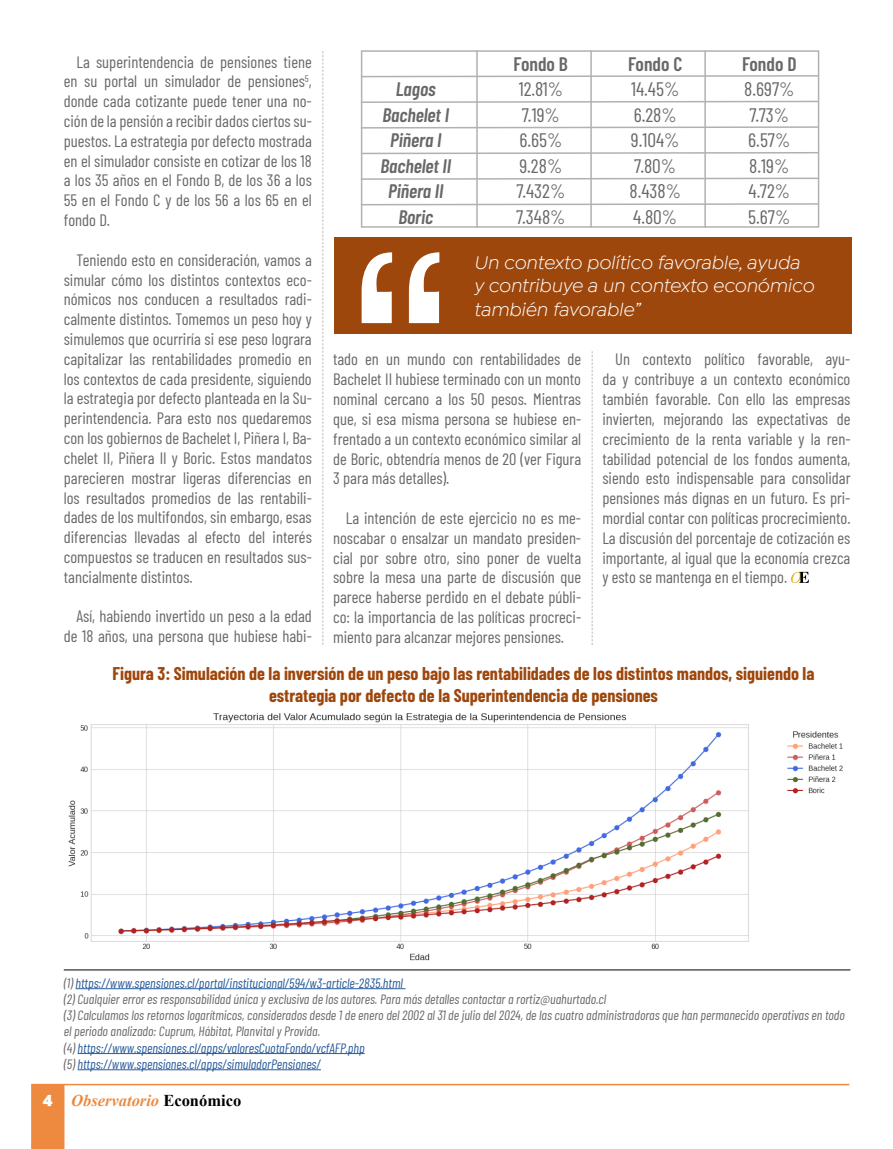
<style>
.page{position:relative;width:893px;height:1149px;background:#fff}
.page>*{position:absolute;margin:0;border:0;box-sizing:border-box;transform-origin:0 0}
.t1{font:19.5px/25.5px "Barlow Condensed";color:#686868}
.t2{font:italic 19.5px/23.4px "Isidora Sans";color:#fff}
.t3{font:italic 600 19.5px/25.5px "Barlow Condensed";color:#686868;text-align:center}
.t4{font:600 19.5px "Barlow Condensed";color:#686868}
.t5{font:700 18px/21.6px "Barlow Condensed";color:#9e470d;text-align:center}
.t6{font:16.5px/19.8px "Barlow Condensed";color:#686868;text-align:justify}
.t7{font:italic 700 16.5px "Times New Roman";color:#ed8a40}
.t8{font:italic 13.5px/16.2px "Barlow Condensed";color:#686868}
.s1{color:#275b9b}
.s2{font-family:"Isidora Sans";font-weight:900;font-style:normal;color:#fff}
.s3{font-style:normal;color:#000}
</style>
<div class="page">
<hr style="left:64px;top:1083px;width:785px;height:1px;background:#ed8a40">
<div style="left:31px;top:1083px;width:33px;height:65px;background:#ed8a40"></div>
<hr style="left:476px;top:51px;width:2px;height:177px;background:#b1b1b1">
<hr style="left:590px;top:51px;width:2px;height:177px;background:#b1b1b1">
<hr style="left:704px;top:51px;width:2px;height:177px;background:#b1b1b1">
<div style="left:334px;top:237px;width:517px;height:96px;background:#9e470d"></div>
<svg style="left:362px;top:252px;width:77px;height:71px"></svg>
<svg style="left:791px;top:571px;width:18px;height:12px"></svg>
<svg style="left:592px;top:351px;width:1px;height:294px"></svg>
<svg style="left:322px;top:51px;width:1px;height:594px"></svg>
<img style="left:68px;top:713px;width:775px;height:248px">
<hr style="left:76px;top:988px;width:329px;height:1px;background:#275b9b">
<hr style="left:78px;top:1052px;width:287px;height:1px;background:#275b9b">
<hr style="left:78px;top:1069px;width:243px;height:1px;background:#275b9b">
<hr style="left:64px;top:969px;width:786px;height:1px;background:#000">
<div style="left:361px;top:50px;width:458px;height:178px;border:2px solid #b1b1b1"></div>
<svg style="left:360px;top:74px;width:460px;height:4px"></svg>
<svg style="left:360px;top:100px;width:460px;height:4px"></svg>
<svg style="left:360px;top:125px;width:460px;height:4px"></svg>
<svg style="left:360px;top:151px;width:460px;height:4px"></svg>
<svg style="left:360px;top:177px;width:460px;height:3px"></svg>
<svg style="left:360px;top:202px;width:460px;height:4px"></svg>
<p class="t6" style="left:64px;top:50px;width:250px;text-indent:13px">La superintendencia de pensiones tiene en su portal un simulador de pensiones<sup>5</sup>, donde cada cotizante puede tener una no&shy;ción de la pensión a recibir dados ciertos su&shy;puestos. La estrategia por defecto mostrada en el simulador consiste en cotizar de los 18 a los 35 años en el Fondo B, de los 36 a los 55 en el Fondo C y de los 56 a los 65 en el fondo D.</p>
<p class="t6" style="left:64px;top:248px;width:250px;text-indent:13px">Teniendo esto en consideración, vamos a simular cómo los distintos contextos eco&shy;nómicos nos conducen a resultados radi&shy;calmente distintos. Tomemos un peso hoy y simulemos que ocurriría si ese peso lograra capitalizar las rentabilidades promedio en los contextos de cada presidente, siguiendo la estrategia por defecto planteada en la Su&shy;perintendencia. Para esto nos quedaremos con los gobiernos de Bachelet I, Piñera I, Ba&shy;chelet II, Piñera II y Boric. Estos mandatos parecieren mostrar ligeras diferencias en los resultados promedios de las rentabili&shy;dades de los multifondos, sin embargo, esas diferencias llevadas al efecto del interés compuestos se traducen en resultados sus&shy;tancialmente distintos.</p>
<p class="t6" style="left:64px;top:605px;width:250px;text-align:right">Así, habiendo invertido un peso a la edad de 18 años, una persona que hubiese habi-</p>
<p class="t3" style="left:380px;top:75px;width:72px">Lagos<br>Bachelet I<br>Piñera I<br>Bachelet II<br>Piñera II<br>Boric</p>
<p class="t4" style="left:514px;top:50px;width:56px">Fondo B</p>
<p class="t1" style="left:516px;top:75px;width:51px">12.81%<br>7.19%<br>6.65%<br>9.28%<br>7.432%<br>7.348%</p>
<p class="t4" style="left:628px;top:50px;width:56px">Fondo C</p>
<p class="t1" style="left:629px;top:75px;width:53px">14.45%<br>6.28%<br>9.104%<br>7.80%<br>8.438%<br>4.80%</p>
<p class="t4" style="left:742px;top:50px;width:56px">Fondo D</p>
<p class="t1" style="left:744px;top:75px;width:52px">8.697%<br>7.73%<br>6.57%<br>8.19%<br>4.72%<br>5.67%</p>
<p class="t2" style="left:474px;top:250px;width:341px">Un contexto político favorable, ayuda y contribuye a un contexto económico también favorable”</p>
<p class="t6" style="left:333px;top:348px;width:250px">tado en un mundo con rentabilidades de Bachelet II hubiese terminado con un monto nominal cercano a los 50 pesos. Mientras que, si esa misma persona se hubiese en&shy;frentado a un contexto económico similar al de Boric, obtendría menos de 20 (ver Figura 3 para más detalles).</p>
<p class="t6" style="left:333px;top:507px;width:250px;text-indent:13px">La intención de este ejercicio no es me&shy;noscabar o ensalzar un mandato presiden&shy;cial por sobre otro, sino poner de vuelta sobre la mesa una parte de discusión que parece haberse perdido en el debate públi&shy;co: la importancia de las políticas procreci&shy;miento para alcanzar mejores pensiones.</p>
<p class="t6" style="left:602px;top:348px;width:250px;text-indent:13px">Un contexto político favorable, ayu&shy;da y contribuye a un contexto económico también favorable. Con ello las empresas invierten, mejorando las expectativas de crecimiento de la renta variable y la ren&shy;tabilidad potencial de los fondos aumenta, siendo esto indispensable para consolidar pensiones más dignas en un futuro. Es pri&shy;mordial contar con políticas procrecimiento.<br>La discusión del porcentaje de cotización es importante, al igual que la economía crezca y esto se mantenga en el tiempo.</p>
<p class="t5" style="left:113px;top:661px;width:703px">Figura 3: Simulación de la inversión de un peso bajo las rentabilidades de los distintos mandos, siguiendo la estrategia por defecto de la Superintendencia de pensiones</p>
<p class="t8" style="left:64px;top:973px;width:783px">(1) <span class="s1">https://www.spensiones.cl/portal/institucional/594/w3-article-2835.html<br></span>(2) Cualquier error es responsabilidad única y exclusiva de los autores. Para más detalles contactar a rortiz@uahurtado.cl<br>(3) Calculamos los retornos logarítmicos, considerados desde 1 de enero del 2002 al 31 de julio del 2024, de las cuatro administradoras que han permanecido operativas en todo el periodo analizado: Cuprum, Hábitat, Planvital y Provida.<br>(4) <span class="s1">https://www.spensiones.cl/apps/valoresCuotaFondo/vcfAFP.php<br></span>(5) <span class="s1">https://www.spensiones.cl/apps/simuladorPensiones/</span></p>
<p class="t7" style="left:43px;top:1088px;width:200px"><span class="s2">4</span> Observatorio <span class="s3">Económico</span></p>
</div>
